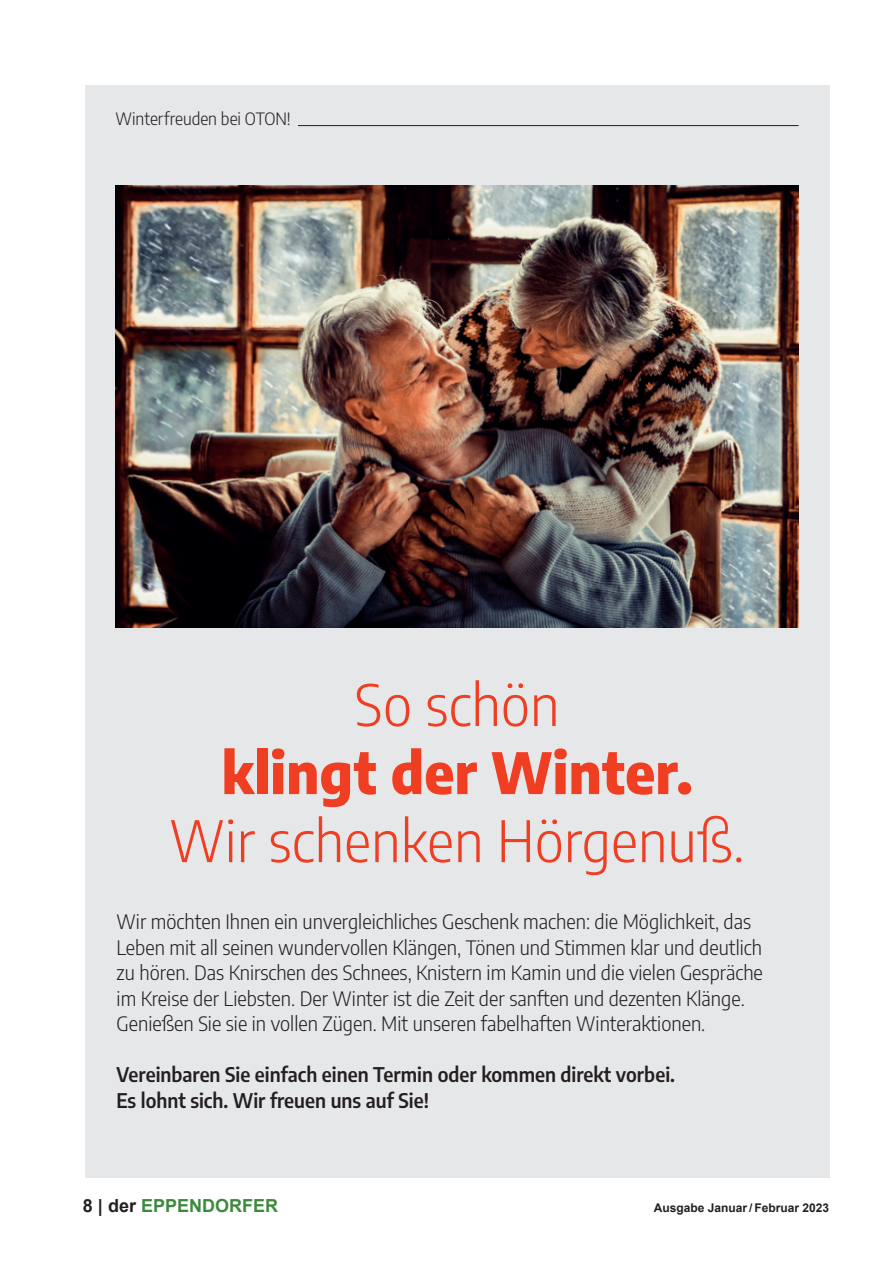
<style>
.page{position:relative;width:893px;height:1263px;background:#fff}
.page>*{position:absolute;margin:0;border:0;box-sizing:border-box;transform-origin:0 0}
.t1{font:300 semi-condensed 56.7px "Encode Sans";letter-spacing:.005em;color:#ef3e22}
.t2{font:800 semi-condensed 56.7px "Encode Sans";letter-spacing:.005em;color:#ef3e22}
.t3{font:300 semi-condensed 19.8px/25.5px "Encode Sans";color:#231f20}
.t4{font:600 semi-condensed 19.8px/25.5px "Encode Sans";color:#231f20}
.t5{font:700 18px "Arial";color:#3f893f}
.t6{font:300 semi-condensed 16.95px "Encode Sans";letter-spacing:-.005em;color:#231f20}
.t7{font:700 12px "Arial";color:#231f20}
.s1{color:#231f20}
</style>
<div class="page">
<div style="left:85px;top:85px;width:744px;height:1093px;background:#e6e7e9"></div>
<hr style="left:116px;top:125px;width:683px;height:1px;background:#231f20">
<div style="left:116px;top:105px;width:182px;height:40px;background:#e6e7e9"></div>
<img style="left:116px;top:185px;width:683px;height:442px">
<p class="t6" style="left:116px;top:107px;width:177px">Winterfreuden bei OTON!</p>
<h1 class="t1" style="left:355px;top:666px;width:206px">So schön</h1>
<h1 class="t2" style="left:222px;top:729px;width:472px">klingt der Winter.</h1>
<h1 class="t1" style="left:169px;top:802px;width:577px">Wir schenken Hörgenuß.</h1>
<p class="t3" style="left:117px;top:908px;width:648px">Wir möchten Ihnen ein unvergleichliches Geschenk machen: die Möglichkeit, das Leben mit all seinen wundervollen Klängen, Tönen und Stimmen klar und deutlich zu hören. Das Knirschen des Schnees, Knistern im Kamin und die vielen Gespräche im Kreise der Liebsten. Der Winter ist die Zeit der sanften und dezenten Klänge.<br>Genießen Sie sie in vollen Zügen. Mit unseren fabelhaften Winteraktionen.</p>
<p class="t4" style="left:117px;top:1061px;width:560px">Vereinbaren Sie einfach einen Termin oder kommen direkt vorbei.<br>Es lohnt sich. Wir freuen uns auf Sie!</p>
<p class="t5" style="left:83px;top:1194px;width:197px"><span class="s1">8 | der</span> EPPENDORFER</p>
<p class="t7" style="left:654px;top:1200px;width:177px">Ausgabe Januar / Februar 2023</p>
</div>
